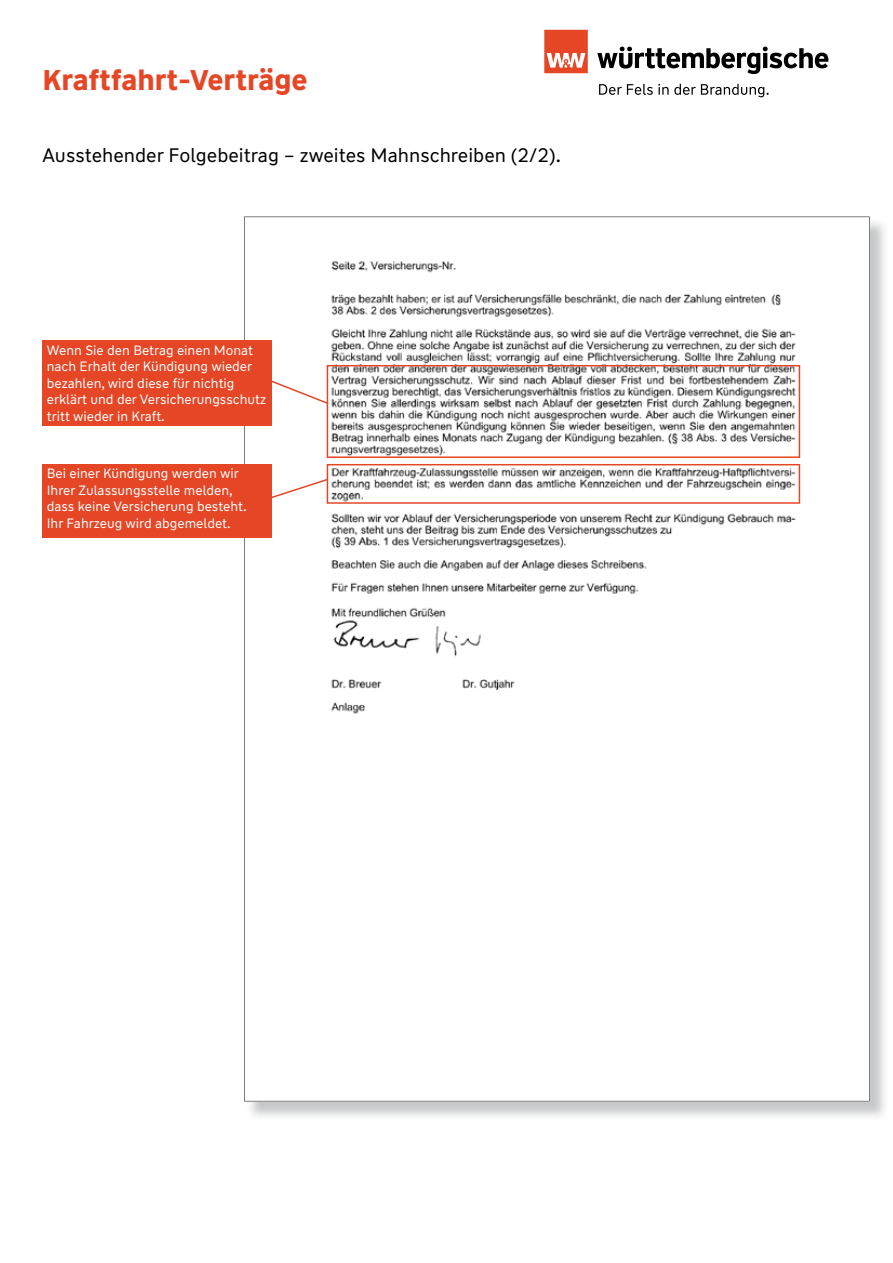
<style>
.page{position:relative;width:893px;height:1263px;background:#fff}
.page>*{position:absolute;margin:0;border:0;box-sizing:border-box;transform-origin:0 0}
.t1{font:700 28.5px "WW Type";color:#e54625}
.t2{font:19.5px "WW Type";color:#000}
.t3{font:13.5px/16.5px "WW Type";color:#fff}
</style>
<div class="page">
<svg style="left:599px;top:84px;width:170px;height:13px"></svg>
<svg style="left:597px;top:47px;width:231px;height:27px"></svg>
<svg style="left:544px;top:30px;width:44px;height:43px;background:#ea6a4f"></svg>
<svg style="left:244px;top:217px;width:626px;height:884px"></svg>
<div style="left:43px;top:340px;width:229px;height:85px;background:#e54625"></div>
<div style="left:43px;top:463px;width:229px;height:74px;background:#e54625"></div>
<svg style="left:262px;top:365px;width:538px;height:93px"></svg>
<svg style="left:272px;top:464px;width:528px;height:40px"></svg>
<h1 class="t1" style="left:43px;top:61px;width:267px">Kraftfahrt-Verträge</h1>
<h2 class="t2" style="left:43px;top:143px;width:520px">Ausstehender Folgebeitrag – zweites Mahnschreiben (2/2).</h2>
<p class="t3" style="left:47px;top:342px;width:221px">Wenn Sie den Betrag einen Monat nach Erhalt der Kündigung wieder bezahlen, wird diese für nichtig erklärt und der Versicherungsschutz tritt wieder in Kraft.</p>
<p class="t3" style="left:47px;top:465px;width:201px">Bei einer Kündigung werden wir<br>Ihrer Zulassungsstelle melden, dass keine Versicherung besteht.<br>Ihr Fahrzeug wird abgemeldet.</p>
</div>
